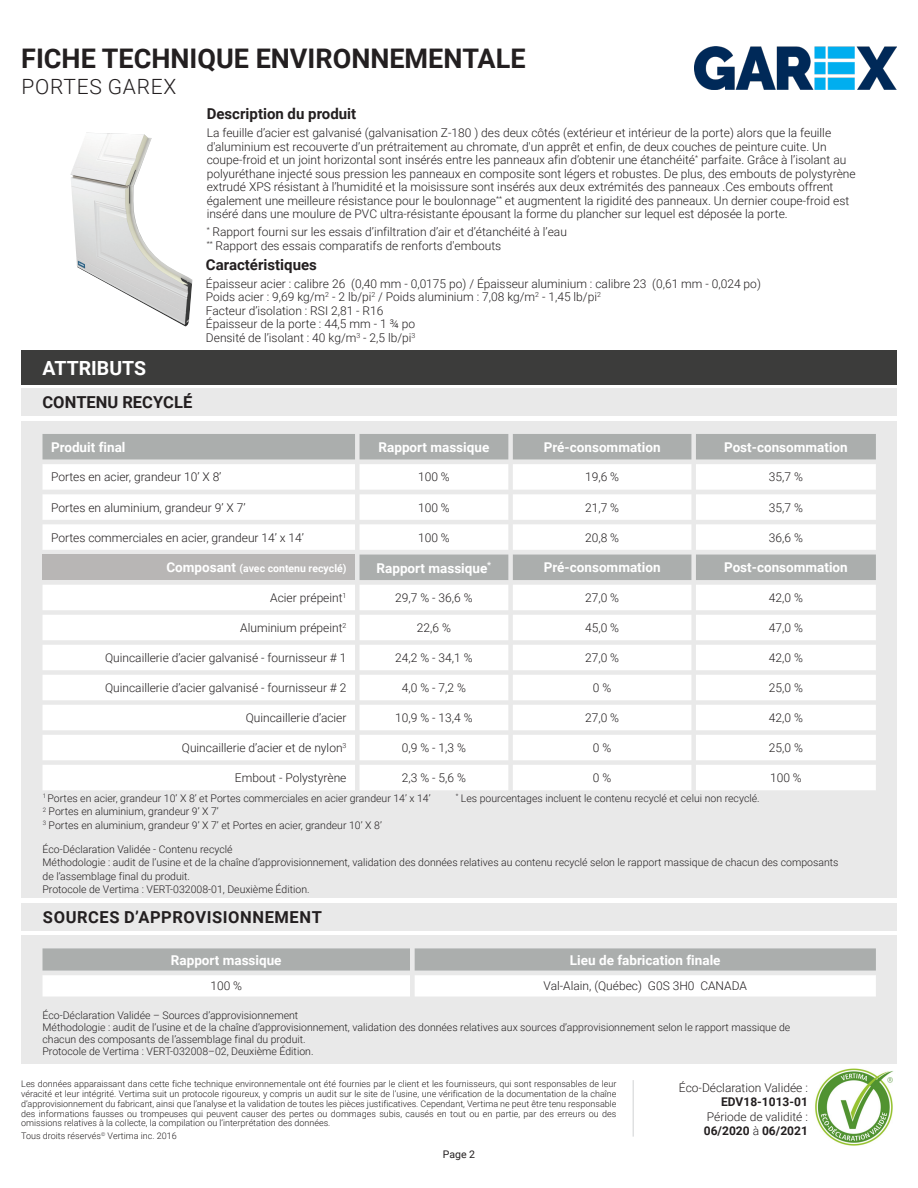
<style>
.page{position:relative;width:918px;height:1188px;background:#fff}
.page>*{position:absolute;margin:0;border:0;box-sizing:border-box;transform-origin:0 0}
.t1{font:700 27px "Roboto";color:#231f20}
.t2{font:300 21px "Roboto";letter-spacing:.035em;color:#231f20}
.t3{font:700 19.5px "Roboto";color:#fff}
.t4{font:700 16.5px "Roboto";letter-spacing:.035em;color:#231f20}
.t5{font:700 16.5px "Roboto";color:#231f20}
.t6{font:700 15px "Roboto";color:#231f20}
.t7{font:700 13.5px "Roboto";color:#fff}
.t8{font:300 12px/13.5px "Roboto";color:#231f20}
.t9{font:700 12px "Roboto";color:#231f20}
.t10{font:300 10.5px/13.5px "Roboto";color:#231f20}
.t11{font:700 10.5px "Roboto";color:#fff}
.t12{font:10.5px "Roboto";color:#231f20}
.t13{font:300 9px/9.8px "Roboto";color:#231f20;text-align:justify}
.s1{font-size:13.5px}
.s2{font-weight:700}
</style>
<div class="page">
<hr style="left:633px;top:1080px;width:1px;height:57px;background:#d1d2d4">
<img style="left:815px;top:1068px;width:78px;height:78px">
<img style="left:694px;top:47px;width:203px;height:43px">
<div style="left:21px;top:350px;width:876px;height:34px;background:#3c3c3b"></div>
<div style="left:21px;top:388px;width:876px;height:28px;background:#e9e9e9"></div>
<div style="left:21px;top:421px;width:876px;height:477px;background:#e9e9e9"></div>
<div style="left:43px;top:434px;width:833px;height:25px;background:#abaead"></div>
<svg style="left:43px;top:464px;width:833px;height:326px;fill:#fff"></svg>
<div style="left:43px;top:555px;width:312px;height:25px;background:#b8b6b5"></div>
<div style="left:360px;top:555px;width:516px;height:25px;background:#abaead"></div>
<img style="left:70px;top:133px;width:122px;height:193px">
<div style="left:21px;top:904px;width:876px;height:27px;background:#e9e9e9"></div>
<div style="left:21px;top:935px;width:876px;height:129px;background:#e9e9e9"></div>
<svg style="left:43px;top:948px;width:833px;height:49px;background:#d6d7d7"></svg>
<h1 class="t1" style="left:21px;top:40px;width:506px">FICHE TECHNIQUE ENVIRONNEMENTALE</h1>
<h2 class="t2" style="left:22px;top:72px;width:156px">PORTES GAREX</h2>
<p class="t6" style="left:207px;top:104px;width:151px">Description du produit</p>
<p class="t8" style="left:207px;top:126px;width:651px">La feuille d’acier est galvanisé (galvanisation Z-180 ) des deux côtés (extérieur et intérieur de la porte) alors que la feuille d'aluminium est recouverte d’un prétraitement au chromate, d'un apprêt et enfin, de deux couches de peinture cuite. Un coupe-froid et un joint horizontal sont insérés entre les panneaux afin d’obtenir une étanchéité<sup>*</sup> parfaite. Grâce à l’isolant au polyuréthane injecté sous pression les panneaux en composite sont légers et robustes. De plus, des embouts de polystyrène extrudé XPS résistant à l’humidité et la moisissure sont insérés aux deux extrémités des panneaux .Ces embouts offrent également une meilleure résistance pour le boulonnage<sup>**</sup> et augmentent la rigidité des panneaux. Un dernier coupe-froid est inséré dans une moulure de PVC ultra-résistante épousant la forme du plancher sur lequel est déposée la porte.</p>
<p class="t8" style="left:207px;top:225px;width:362px"><sup>*</sup> Rapport fourni sur les essais d’infiltration d’air et d’étanchéité à l’eau <sup>**</sup> Rapport des essais comparatifs de renforts d'embouts</p>
<h3 class="t3" style="left:43px;top:354px;width:105px">ATTRIBUTS</h3>
<h3 class="t5" style="left:43px;top:390px;width:151px">CONTENU RECYCLÉ</h3>
<p class="t6" style="left:206px;top:254px;width:113px">Caractéristiques</p>
<p class="t8" style="left:206px;top:276px;width:556px">Épaisseur acier : calibre 26 (0,40 mm - 0,0175 po) / Épaisseur aluminium : calibre 23 (0,61 mm - 0,024 po)<br>Poids acier : 9,69 kg/m<sup>2</sup> - 2 lb/pi<sup>2</sup> / Poids aluminium : 7,08 kg/m<sup>2</sup> - 1,45 lb/pi<sup>2<br></sup>Facteur d’isolation : RSI 2,81 - R16<br>Épaisseur de la porte : 44,5 mm - 1 ¾ po<br>Densité de l’isolant : 40 kg/m<sup>3</sup> - 2,5 lb/pi<sup>3</sup></p>
<p class="t7" style="left:51px;top:438px;width:76px">Produit final</p>
<p class="t7" style="left:379px;top:438px;width:112px">Rapport massique</p>
<p class="t7" style="left:544px;top:438px;width:118px">Pré-consommation</p>
<p class="t7" style="left:724px;top:438px;width:125px">Post-consommation</p>
<p class="t8" style="left:51px;top:470px;width:172px">Portes en acier, grandeur 10’ X 8’</p>
<p class="t8" style="left:418px;top:470px;width:33px">100 %</p>
<p class="t8" style="left:585px;top:470px;width:36px">19,6 %</p>
<p class="t8" style="left:769px;top:470px;width:36px">35,7 %</p>
<p class="t8" style="left:51px;top:500px;width:196px">Portes en aluminium, grandeur 9’ X 7’</p>
<p class="t8" style="left:418px;top:500px;width:33px">100 %</p>
<p class="t8" style="left:585px;top:500px;width:36px">21,7 %</p>
<p class="t8" style="left:769px;top:500px;width:36px">35,7 %</p>
<p class="t8" style="left:51px;top:530px;width:255px">Portes commerciales en acier, grandeur 14’ x 14’</p>
<p class="t8" style="left:418px;top:530px;width:33px">100 %</p>
<p class="t8" style="left:585px;top:530px;width:36px">20,8 %</p>
<p class="t8" style="left:769px;top:530px;width:36px">36,6 %</p>
<p class="t11" style="left:166px;top:561px;width:182px"><span class="s1">Composant</span> (avec contenu recyclé)</p>
<p class="t7" style="left:377px;top:559px;width:116px">Rapport massique<sup>*</sup></p>
<p class="t7" style="left:544px;top:558px;width:118px">Pré-consommation</p>
<p class="t7" style="left:724px;top:558px;width:125px">Post-consommation</p>
<p class="t8" style="left:270px;top:591px;width:78px">Acier prépeint<sup>1</sup></p>
<p class="t8" style="left:395px;top:591px;width:79px">29,7 % - 36,6 %</p>
<p class="t8" style="left:585px;top:591px;width:36px">27,0 %</p>
<p class="t8" style="left:769px;top:591px;width:36px">42,0 %</p>
<p class="t8" style="left:240px;top:621px;width:108px">Aluminium prépeint<sup>2</sup></p>
<p class="t8" style="left:417px;top:621px;width:36px">22,6 %</p>
<p class="t8" style="left:585px;top:621px;width:36px">45,0 %</p>
<p class="t8" style="left:769px;top:621px;width:36px">47,0 %</p>
<p class="t8" style="left:105px;top:651px;width:243px">Quincaillerie d’acier galvanisé - fournisseur # 1</p>
<p class="t8" style="left:395px;top:651px;width:79px">24,2 % - 34,1 %</p>
<p class="t8" style="left:585px;top:651px;width:36px">27,0 %</p>
<p class="t8" style="left:769px;top:651px;width:36px">42,0 %</p>
<p class="t8" style="left:105px;top:681px;width:243px">Quincaillerie d’acier galvanisé - fournisseur # 2</p>
<p class="t8" style="left:402px;top:681px;width:66px">4,0 % - 7,2 %</p>
<p class="t8" style="left:593px;top:681px;width:20px">0 %</p>
<p class="t8" style="left:769px;top:681px;width:36px">25,0 %</p>
<p class="t8" style="left:246px;top:711px;width:102px">Quincaillerie d’acier</p>
<p class="t8" style="left:395px;top:711px;width:79px">10,9 % - 13,4 %</p>
<p class="t8" style="left:585px;top:711px;width:36px">27,0 %</p>
<p class="t8" style="left:769px;top:711px;width:36px">42,0 %</p>
<p class="t8" style="left:182px;top:741px;width:166px">Quincaillerie d’acier et de nylon<sup>3</sup></p>
<p class="t8" style="left:402px;top:741px;width:66px">0,9 % - 1,3 %</p>
<p class="t8" style="left:593px;top:741px;width:20px">0 %</p>
<p class="t8" style="left:769px;top:741px;width:36px">25,0 %</p>
<p class="t8" style="left:235px;top:771px;width:113px">Embout - Polystyrène</p>
<p class="t8" style="left:402px;top:771px;width:66px">2,3 % - 5,6 %</p>
<p class="t8" style="left:593px;top:771px;width:20px">0 %</p>
<p class="t8" style="left:770px;top:771px;width:33px">100 %</p>
<p class="t10" style="left:43px;top:791px;width:389px"><sup>1</sup> Portes en acier, grandeur 10’ X 8’ et Portes commerciales en acier grandeur 14’ x 14’<br><sup>2</sup> Portes en aluminium, grandeur 9’ X 7’<br><sup>3</sup> Portes en aluminium, grandeur 9’ X 7’ et Portes en acier, grandeur 10’ X 8’</p>
<p class="t10" style="left:456px;top:791px;width:305px"><sup>*</sup> Les pourcentages incluent le contenu recyclé et celui non recyclé.</p>
<p class="t10" style="left:43px;top:842px;width:797px">Éco-Déclaration Validée - Contenu recyclé<br>Méthodologie : audit de l’usine et de la chaîne d’approvisionnement, validation des données relatives au contenu recyclé selon le rapport massique de chacun des composants de l’assemblage final du produit.<br>Protocole de Vertima : VERT-032008-01, Deuxième Édition.</p>
<h3 class="t4" style="left:43px;top:906px;width:280px">SOURCES D’APPROVISIONNEMENT</h3>
<p class="t7" style="left:171px;top:950px;width:112px">Rapport massique</p>
<p class="t7" style="left:570px;top:950px;width:152px">Lieu de fabrication finale</p>
<p class="t8" style="left:210px;top:979px;width:33px">100 %</p>
<p class="t8" style="left:544px;top:979px;width:205px">Val-Alain, (Québec) G0S 3H0 CANADA</p>
<p class="t10" style="left:43px;top:1009px;width:749px;line-height:12px">Éco-Déclaration Validée – Sources d’approvisionnement<br>Méthodologie : audit de l’usine et de la chaîne d’approvisionnement, validation des données relatives aux sources d’approvisionnement selon le rapport massique de chacun des composants de l’assemblage final du produit.<br>Protocole de Vertima : VERT-032008–02, Deuxième Édition.</p>
<p class="t13" style="left:21px;top:1079px;width:597px">Les données apparaissant dans cette fiche technique environnementale ont été fournies par le client et les fournisseurs, qui sont responsables de leur véracité et leur intégrité. Vertima suit un protocole rigoureux, y compris un audit sur le site de l’usine, une vérification de la documentation de la chaîne d’approvisionnement du fabricant, ainsi que l’analyse et la validation de toutes les pièces justificatives. Cependant, Vertima ne peut être tenu responsable des informations fausses ou trompeuses qui peuvent causer des pertes ou dommages subis, causés en tout ou en partie, par des erreurs ou des omissions relatives à la collecte, la compilation ou l’interprétation des données.</p>
<p class="t13" style="left:21px;top:1131px;width:157px">Tous droits réservés<sup>©</sup> Vertima inc. 2016</p>
<p class="t12" style="left:443px;top:1147px;width:34px">Page 2</p>
<p class="t8" style="left:679px;top:1080px;width:130px">Éco-Déclaration Validée :</p>
<p class="t9" style="left:721px;top:1094px;width:88px">EDV18-1013-01</p>
<p class="t8" style="left:704px;top:1109px;width:106px;line-height:14.4px">Période de validité :<br><span class="s2">06/2020</span> à <span class="s2">06/2021</span></p>
</div>
